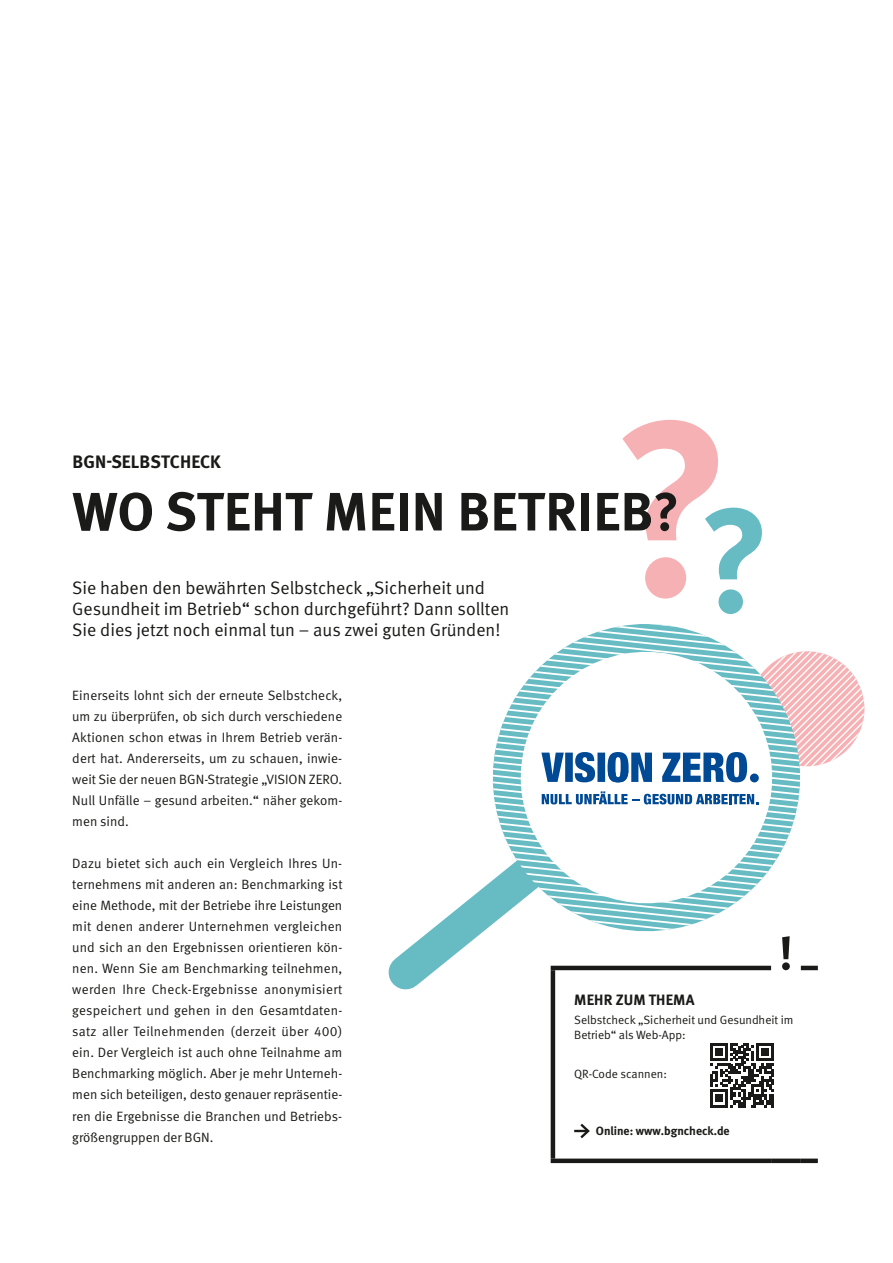
<style>
.page{position:relative;width:893px;height:1263px;background:#fff}
.page>*{position:absolute;margin:0;border:0;box-sizing:border-box;transform-origin:0 0}
.t1{font:700 248.85px "DGUV Meta";color:#f6b1b5}
.t2{font:700 54px "DGUV Meta";letter-spacing:.01em;color:#1a1a18}
.t3{font:18px/21px "DGUV Meta";color:#1a1a18}
.t4{font:700 18px "DGUV Meta";letter-spacing:.005em;color:#1a1a18}
.t5{font:700 15px "DGUV Meta";letter-spacing:.01em;color:#1a1a18}
.t6{font:13.5px/21px "DGUV Meta";color:#1a1a18;text-align:justify}
.t7{font:12px/15px "DGUV Meta";color:#1a1a18}
.t8{font:700 12px "DGUV Meta";color:#1a1a18}
.s1{font-size:148.2px;color:#67bcc4}
</style>
<div class="page">
<svg style="left:388px;top:895px;width:288px;height:125px"></svg>
<svg style="left:494px;top:798px;width:305px;height:27px"></svg>
<svg style="left:505px;top:782px;width:283px;height:43px"></svg>
<div style="left:537px;top:747px;width:222px;height:62px;background:#fff"></div>
<svg style="left:542px;top:791px;width:216px;height:13px"></svg>
<svg style="left:492px;top:624px;width:373px;height:158px"></svg>
<div style="left:551px;top:1158px;width:220px;height:5px;background:#1a1a18"></div>
<div style="left:771px;top:1158px;width:30px;height:5px;background:#1a1a18"></div>
<div style="left:801px;top:1158px;width:17px;height:5px;background:#1a1a18"></div>
<hr style="left:551px;top:970px;width:4px;height:188px;background:#1a1a18">
<svg style="left:474px;top:825px;width:344px;height:145px"></svg>
<svg style="left:574px;top:1123px;width:16px;height:16px"></svg>
<svg style="left:710px;top:1043px;width:64px;height:64px"></svg>
<p class="t1" style="left:614px;top:361px;width:158px">?<span class="s1">?</span></p>
<p class="t4" style="left:72px;top:451px;width:150px">BGN-SELBSTCHECK</p>
<p class="t2" style="left:73px;top:480px;width:608px">WO STEHT MEIN BETRIEB?</p>
<p class="t3" style="left:72px;top:578px;width:439px">Sie haben den bewährten Selbstcheck „Sicherheit und<br>Gesundheit im Betrieb“ schon durchgeführt? Dann sollten<br>Sie dies jetzt noch einmal tun – aus zwei guten Gründen!</p>
<p class="t6" style="left:72px;top:685px;width:272px">Einerseits lohnt sich der erneute Selbstcheck, um zu überprüfen, ob sich durch verschiedene Aktionen schon etwas in Ihrem Betrieb verän&shy;dert hat. Andererseits, um zu schauen, inwie&shy;weit Sie der neuen BGN-Strategie „VISION ZERO.<br>Null Unfälle – gesund arbeiten.“ näher gekom&shy;men sind.</p>
<p class="t6" style="left:72px;top:853px;width:272px">Dazu bietet sich auch ein Vergleich Ihres Un&shy;ternehmens mit anderen an: Benchmarking ist eine Methode, mit der Betriebe ihre Leistungen mit denen anderer Unternehmen vergleichen und sich an den Ergebnissen orientieren kön&shy;nen. Wenn Sie am Benchmarking teilnehmen, werden Ihre Check-Ergebnisse anonymisiert gespeichert und gehen in den Gesamtdaten&shy;satz aller Teilnehmenden (derzeit über 400) ein. Der Vergleich ist auch ohne Teilnahme am Benchmarking möglich. Aber je mehr Unterneh&shy;men sich beteiligen, desto genauer repräsentie&shy;ren die Ergebnisse die Branchen und Betriebs&shy;größengruppen der BGN.</p>
<p class="t5" style="left:574px;top:991px;width:122px">MEHR ZUM THEMA</p>
<p class="t7" style="left:574px;top:1013px;width:221px">Selbstcheck „Sicherheit und Gesundheit im<br>Betrieb“ als Web-App:</p>
<p class="t7" style="left:574px;top:1066px;width:94px">QR-Code scannen:</p>
<p class="t8" style="left:596px;top:1124px;width:135px">Online: www.bgncheck.de</p>
</div>
